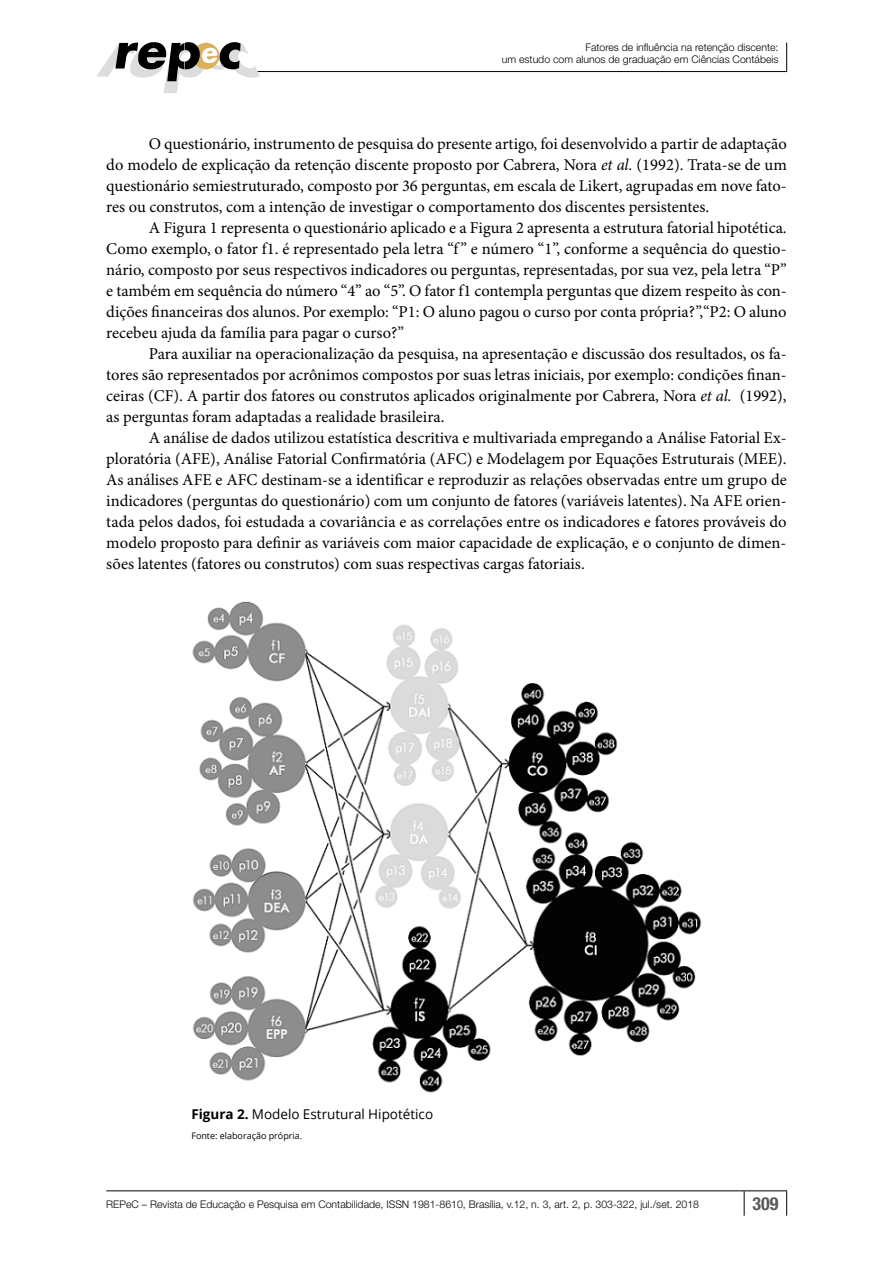
<style>
.page{position:relative;width:893px;height:1263px;background:#fff}
.page>*{position:absolute;margin:0;border:0;box-sizing:border-box;transform-origin:0 0}
.t1{font:700 condensed 18px "Helvetica Neue LT Std";color:#58595b}
.t2{font:16.5px/21px "Minion Pro";color:#000;text-align:justify}
.t3{font:13.5px "Open Sans";color:#000}
.t4{font:300 10.5px/12px "Helvetica Neue LT Std";color:#000;text-align:right}
.t5{font:9px "Open Sans";color:#000}
.s1{font-style:italic}
.s2{font-weight:700}
</style>
<div class="page">
<hr style="left:254px;top:71px;width:533px;height:1px;background:#000">
<svg style="left:786px;top:43px;width:1px;height:28px"></svg>
<svg style="left:97px;top:42px;width:163px;height:51px"></svg>
<hr style="left:106px;top:1190px;width:638px;height:1px;background:#000">
<hr style="left:744px;top:1190px;width:43px;height:1px;background:#000">
<svg style="left:744px;top:1191px;width:1px;height:25px"></svg>
<svg style="left:786px;top:1191px;width:1px;height:25px"></svg>
<img style="left:192px;top:601px;width:510px;height:492px">
<p class="t4" style="left:502px;top:41px;width:278px">Fatores de influência na retenção discente:<br>um estudo com alunos de graduação em Ciências Contábeis</p>
<p class="t2" style="left:106px;top:133px;width:682px;text-indent:43px">O questionário, instrumento de pesquisa do presente artigo, foi desenvolvido a partir de adaptação do modelo de explicação da retenção discente proposto por Cabrera, Nora <span class="s1">et al.</span> (1992). Trata-se de um questionário semiestruturado, composto por 36 perguntas, em escala de Likert, agrupadas em nove fato&shy;res ou construtos, com a intenção de investigar o comportamento dos discentes persistentes.</p>
<p class="t2" style="left:106px;top:217px;width:682px;text-indent:43px">A Figura 1 representa o questionário aplicado e a Figura 2 apresenta a estrutura fatorial hipotética.<br>Como exemplo, o fator f1. é representado pela letra “f ” e número “1”, conforme a sequência do questio&shy;nário, composto por seus respectivos indicadores ou perguntas, representadas, por sua vez, pela letra “P” e também em sequência do número “4” ao “5”. O fator f1 contempla perguntas que dizem respeito às con&shy;dições financeiras dos alunos. Por exemplo: “P1: O aluno pagou o curso por conta própria?”,“P2: O aluno recebeu ajuda da família para pagar o curso?”</p>
<p class="t2" style="left:106px;top:343px;width:682px;text-indent:43px">Para auxiliar na operacionalização da pesquisa, na apresentação e discussão dos resultados, os fa&shy;tores são representados por acrônimos compostos por suas letras iniciais, por exemplo: condições finan&shy;ceiras (CF). A partir dos fatores ou construtos aplicados originalmente por Cabrera, Nora <span class="s1">et al.</span> (1992), as perguntas foram adaptadas a realidade brasileira.</p>
<p class="t2" style="left:106px;top:427px;width:682px;text-indent:43px">A análise de dados utilizou estatística descritiva e multivariada empregando a Análise Fatorial Ex&shy;ploratória (AFE), Análise Fatorial Confirmatória (AFC) e Modelagem por Equações Estruturais (MEE).<br>As análises AFE e AFC destinam-se a identificar e reproduzir as relações observadas entre um grupo de indicadores (perguntas do questionário) com um conjunto de fatores (variáveis latentes). Na AFE orien&shy;tada pelos dados, foi estudada a covariância e as correlações entre os indicadores e fatores prováveis do modelo proposto para definir as variáveis com maior capacidade de explicação, e o conjunto de dimen&shy;sões latentes (fatores ou construtos) com suas respectivas cargas fatoriais.</p>
<p class="t3" style="left:191px;top:1105px;width:243px"><span class="s2">Figura 2.</span> Modelo Estrutural Hipotético</p>
<p class="t5" style="left:191px;top:1130px;width:112px">Fonte: elaboração própria.</p>
<p class="t4" style="left:106px;top:1198px;width:594px">REPeC – Revista de Educação e Pesquisa em Contabilidade, ISSN 1981-8610, Brasília, v.12, n. 3, art. 2, p. 303-322, jul./set. 2018</p>
<p class="t1" style="left:752px;top:1192px;width:27px">309</p>
</div>
